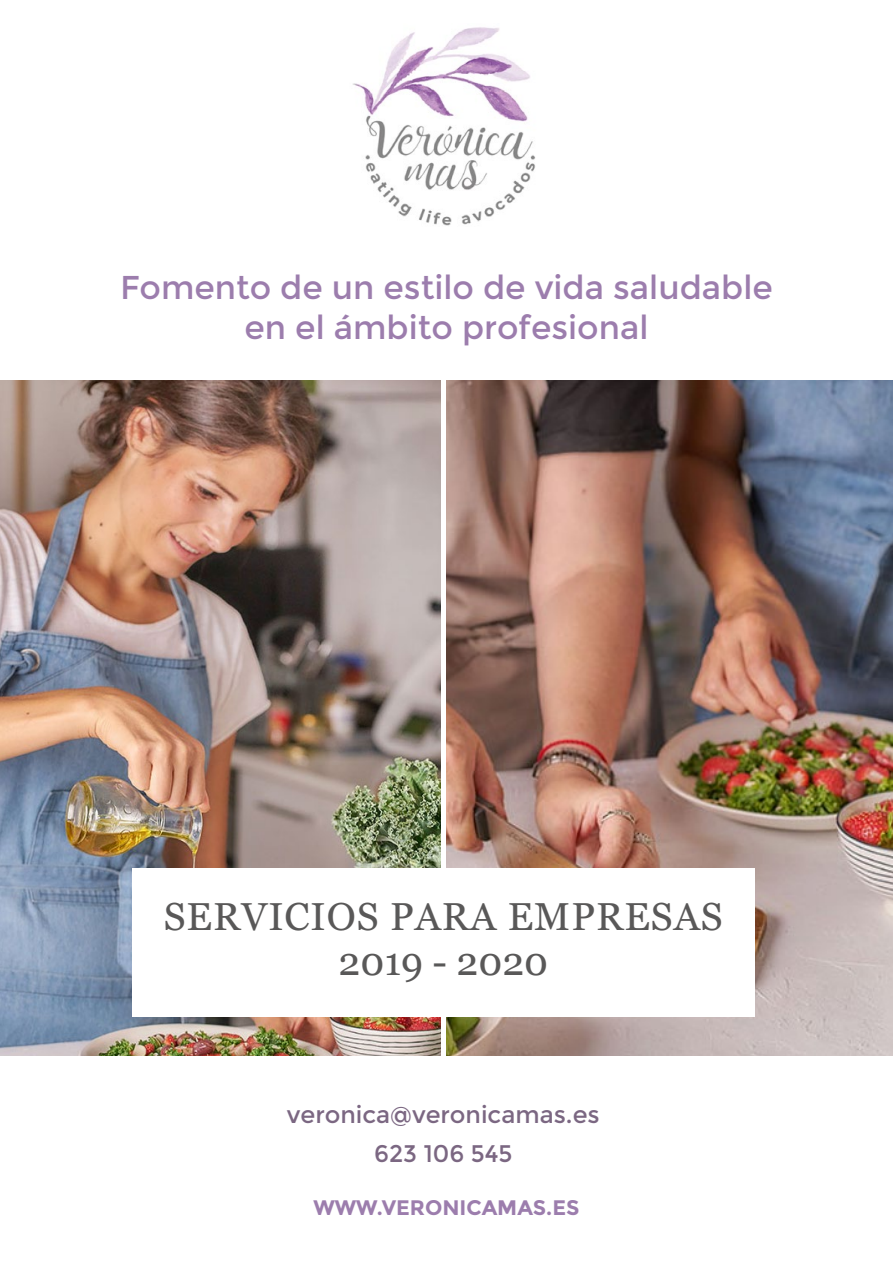
<style>
.page{position:relative;width:893px;height:1263px;background:#fff}
.page>*{position:absolute;margin:0;border:0;box-sizing:border-box;transform-origin:0 0}
.t1{font:39px/45px "Georgia";letter-spacing:.025em;color:#595858;text-align:center}
.t2{font:33px/39.6px "Montserrat";color:#9c7dad;text-align:center}
.t3{font:24px/39px "Montserrat";color:#7b6782;text-align:center}
.t4{font:700 21px "Montserrat";color:#9c7dad}
</style>
<div class="page">
<img style="left:353px;top:27px;width:183px;height:199px">
<img style="left:446px;top:381px;width:447px;height:675px">
<img style="left:0;top:381px;width:440px;height:675px">
<div style="left:132px;top:868px;width:623px;height:149px;background:#fff"></div>
<p class="t2" style="left:120px;top:268px;width:654px">Fomento de un estilo de vida saludable en el ámbito profesional</p>
<p class="t1" style="left:164px;top:892px;width:561px">SERVICIOS PARA EMPRESAS<br>2019 - 2020</p>
<p class="t3" style="left:287px;top:1095px;width:314px">veronica@veronicamas.es<br>623 106 545</p>
<p class="t4" style="left:313px;top:1195px;width:267px">WWW.VERONICAMAS.ES</p>
</div>
